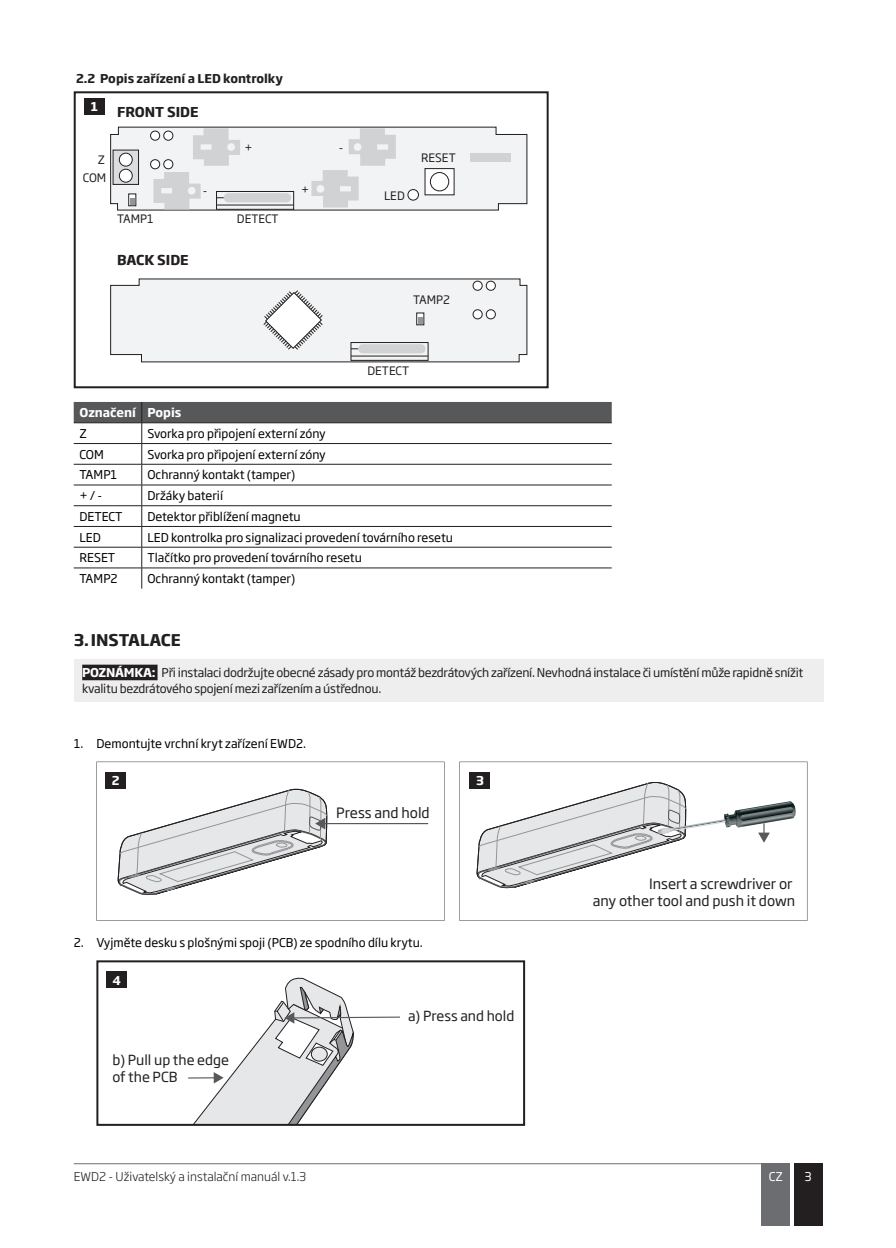
<style>
.page{position:relative;width:896px;height:1248px;background:#fff}
.page>*{position:absolute;margin:0;border:0;box-sizing:border-box;transform-origin:0 0}
.t1{font:700 16px "Soho Gothic Pro";color:#231f20}
.t2{font:14.2px/17px "Soho Gothic Pro";color:#231f20;text-align:right}
.t3{font:13.8px/16.6px "Soho Gothic Pro";color:#231f20}
.t4{font:700 13.4px "Soho Gothic Pro";color:#231f20}
.t5{font:12px "Soho Gothic Pro";color:#000}
.t6{font:12px/16px "Soho Gothic Pro";letter-spacing:-.02em;color:#231f20}
.t7{font:300 12px "Soho Gothic Pro";color:#231f20}
.t8{font:700 12px "Soho Gothic Pro";color:#231f20}
.t9{font:700 12px "Soho Gothic Pro";color:#fff}
.t10{font:12px "Soho Gothic Pro";color:#fff}
.t11{font:11.6px/18px "Soho Gothic Pro";color:#231f20;text-align:right}
.s1{font-weight:700;color:#fff}
</style>
<div class="page">
<div style="left:794px;top:1163px;width:28px;height:62px;background:#231f20"></div>
<div style="left:761px;top:1163px;width:29px;height:62px;background:#6c6d70"></div>
<hr style="left:74px;top:1163px;width:687px;height:1px;background:#6c6d70">
<svg style="left:110px;top:126px;width:418px;height:85px"></svg>
<hr style="left:216px;top:204px;width:78px;height:1px;background:#231f20">
<svg style="left:110px;top:278px;width:418px;height:85px"></svg>
<hr style="left:351px;top:355px;width:77px;height:1px;background:#231f20">
<div style="left:74px;top:91px;width:475px;height:297px;border:2px solid #231f20"></div>
<div style="left:84px;top:98px;width:21px;height:17px;background:#231f20"></div>
<svg style="left:74px;top:402px;width:538px;height:186px"></svg>
<hr style="left:74px;top:422px;width:68px;height:1px;background:#231f20">
<hr style="left:142px;top:422px;width:470px;height:1px;background:#231f20">
<div style="left:74px;top:659px;width:749px;height:43px;background:#eeeeef"></div>
<div style="left:82px;top:664px;width:76px;height:16px;background:#231f20"></div>
<svg style="left:96px;top:761px;width:348px;height:159px"></svg>
<svg style="left:459px;top:761px;width:348px;height:159px"></svg>
<div style="left:105px;top:771px;width:21px;height:17px;background:#231f20"></div>
<div style="left:469px;top:771px;width:21px;height:17px;background:#231f20"></div>
<svg style="left:188px;top:977px;width:212px;height:145px"></svg>
<div style="left:96px;top:960px;width:429px;height:165px;border:2px solid #231f20"></div>
<div style="left:106px;top:971px;width:21px;height:17px;background:#231f20"></div>
<p class="t8" style="left:76px;top:69px;width:208px">2.2 Popis zařízení a LED kontrolky</p>
<p class="t9" style="left:91px;top:97px;width:9px">1</p>
<p class="t11" style="left:83px;top:150px;width:25px">Z<br>COM</p>
<p class="t4" style="left:117px;top:101px;width:83px">FRONT SIDE</p>
<p class="t11" style="left:203px;top:181px;width:6px">-</p>
<p class="t11" style="left:244px;top:138px;width:10px">+</p>
<p class="t11" style="left:117px;top:209px;width:38px">TAMP1</p>
<p class="t11" style="left:237px;top:209px;width:43px">DETECT</p>
<p class="t4" style="left:117px;top:250px;width:73px">BACK SIDE</p>
<p class="t11" style="left:301px;top:180px;width:10px">+</p>
<p class="t11" style="left:339px;top:138px;width:6px">-</p>
<p class="t11" style="left:384px;top:186px;width:22px">LED</p>
<p class="t11" style="left:421px;top:148px;width:36px">RESET</p>
<p class="t11" style="left:413px;top:290px;width:38px">TAMP2</p>
<p class="t11" style="left:367px;top:361px;width:43px">DETECT</p>
<p class="t9" style="left:79px;top:403px;width:103px">Označení Popis</p>
<p class="t5" style="left:79px;top:424px;width:9px">Z</p>
<p class="t5" style="left:147px;top:424px;width:180px">Svorka pro připojení externí zóny</p>
<p class="t5" style="left:79px;top:445px;width:26px">COM</p>
<p class="t5" style="left:147px;top:445px;width:180px">Svorka pro připojení externí zóny</p>
<p class="t5" style="left:79px;top:465px;width:39px">TAMP1</p>
<p class="t5" style="left:147px;top:465px;width:149px">Ochranný kontakt (tamper)</p>
<p class="t5" style="left:79px;top:486px;width:24px">+ / -</p>
<p class="t5" style="left:147px;top:486px;width:77px">Držáky baterií</p>
<p class="t5" style="left:79px;top:507px;width:45px">DETECT</p>
<p class="t5" style="left:147px;top:507px;width:155px">Detektor přiblížení magnetu</p>
<p class="t5" style="left:79px;top:527px;width:23px">LED</p>
<p class="t5" style="left:147px;top:527px;width:307px">LED kontrolka pro signalizaci provedení továrního resetu</p>
<p class="t5" style="left:79px;top:548px;width:37px">RESET</p>
<p class="t5" style="left:147px;top:548px;width:216px">Tlačítko pro provedení továrního resetu</p>
<p class="t5" style="left:79px;top:569px;width:40px">TAMP2</p>
<p class="t5" style="left:147px;top:569px;width:149px">Ochranný kontakt (tamper)</p>
<h1 class="t1" style="left:74px;top:627px;width:109px">3.INSTALACE</h1>
<p class="t6" style="left:82px;top:664px;width:722px"><span class="s1">POZNÁMKA:</span> Při instalaci dodržujte obecné zásady pro montáž bezdrátových zařízení. Nevhodná instalace či umístění může rapidně snížit kvalitu bezdrátového spojení mezi zařízením a ústřednou.</p>
<p class="t5" style="left:74px;top:734px;width:234px">1. Demontujte vrchní kryt zařízení EWD2.</p>
<p class="t9" style="left:112px;top:770px;width:9px">2</p>
<p class="t9" style="left:476px;top:770px;width:9px">3</p>
<p class="t2" style="left:336px;top:803px;width:95px">Press and hold</p>
<p class="t5" style="left:74px;top:932px;width:351px">2. Vyjměte desku s plošnými spoji (PCB) ze spodního dílu krytu.</p>
<p class="t9" style="left:113px;top:970px;width:10px">4</p>
<p class="t3" style="left:112px;top:1051px;width:118px">b) Pull up the edge of the PCB</p>
<p class="t3" style="left:408px;top:1007px;width:108px">a) Press and hold</p>
<p class="t2" style="left:593px;top:874px;width:204px">Insert a screwdriver or<br>any other tool and push it down</p>
<p class="t7" style="left:74px;top:1166px;width:234px">EWD2 - Uživatelský a instalační manuál v.1.3</p>
<p class="t10" style="left:768px;top:1166px;width:16px">CZ</p>
<p class="t10" style="left:804px;top:1166px;width:9px">3</p>
</div>
